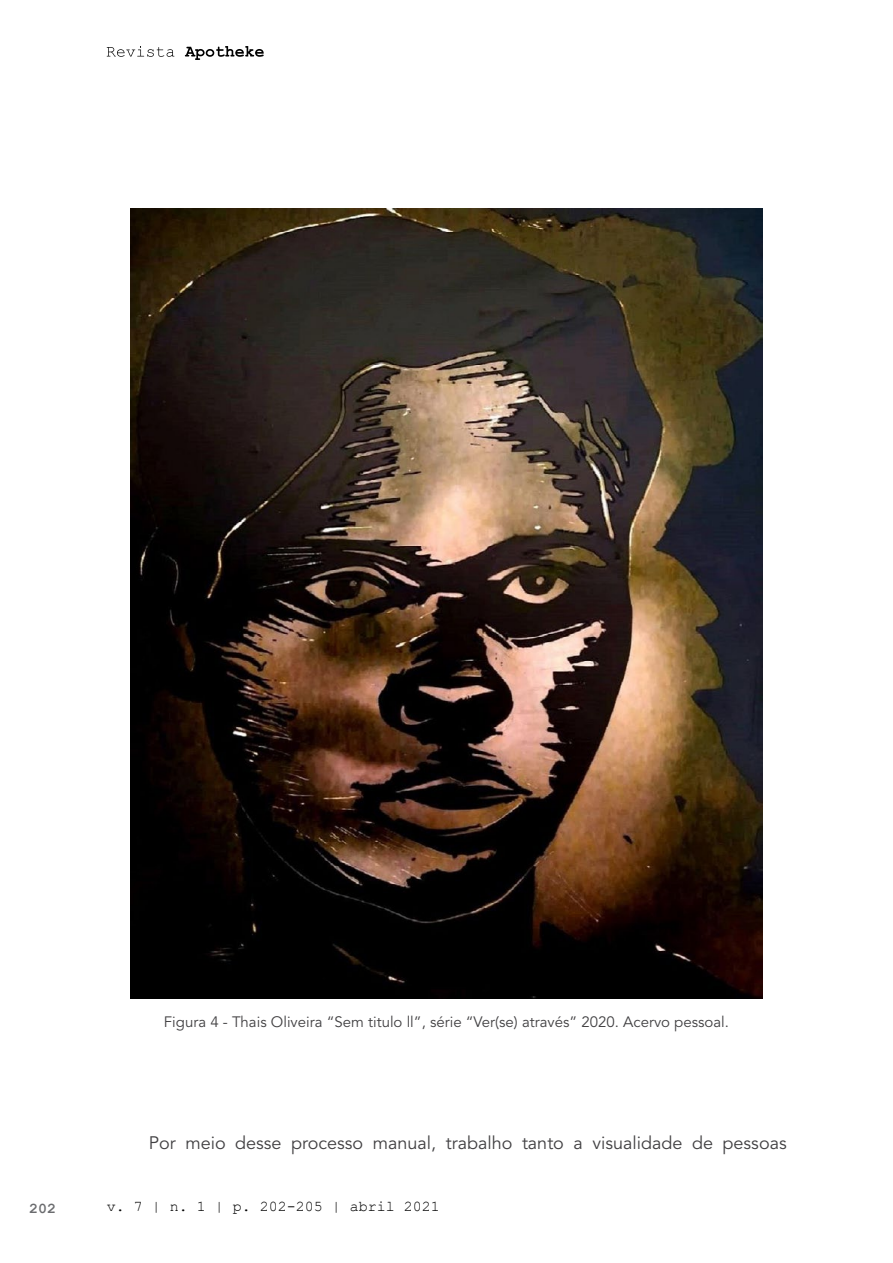
<style>
.page{position:relative;width:893px;height:1263px;background:#fff}
.page>*{position:absolute;margin:0;border:0;box-sizing:border-box;transform-origin:0 0}
.t1{font:18px "Avenir LT Std";color:#414042}
.t2{font:15px "Avenir LT Std";color:#414042}
.t3{font:15px "Courier New";color:#000}
.t4{font:700 15px "Courier New";color:#6b6c6f}
</style>
<div class="page">
<svg style="left:107px;top:46px;width:67px;height:11px"></svg>
<svg style="left:185px;top:46px;width:79px;height:14px"></svg>
<img style="left:131px;top:209px;width:631px;height:789px">
<p class="t2" style="left:164px;top:1014px;width:567px">Figura 4 - Thais Oliveira “Sem titulo ll”, série “Ver(se) através” 2020. Acervo pessoal.</p>
<p class="t1" style="left:149px;top:1132px;width:639px">Por meio desse processo manual, trabalho tanto a visualidade de pessoas</p>
<p class="t4" style="left:29px;top:1199px;width:29px">202</p>
<p class="t3" style="left:107px;top:1197px;width:335px">v. 7 | n. 1 | p. 202-205 | abril 2021</p>
</div>
